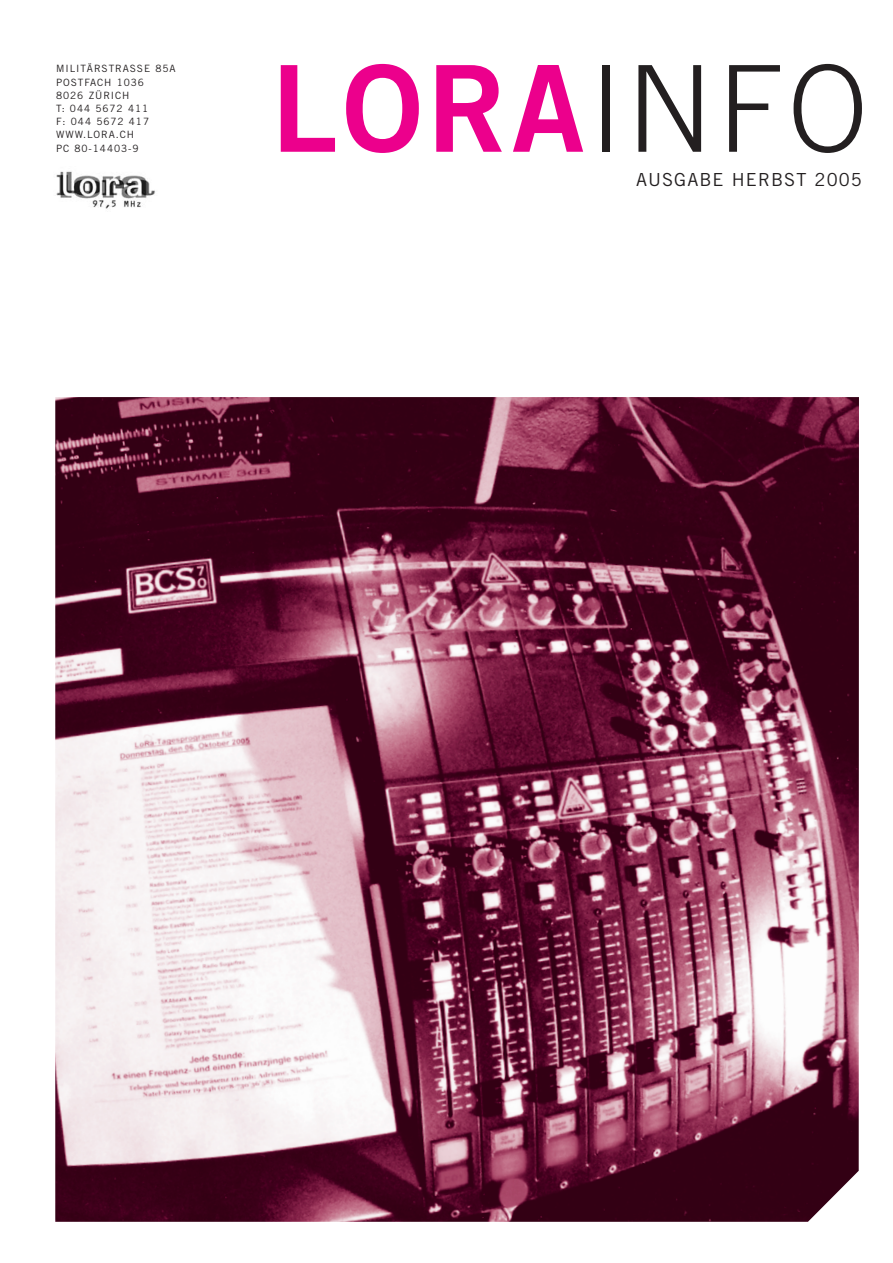
<style>
.page{position:relative;width:893px;height:1263px;background:#fff}
.page>*{position:absolute;margin:0;border:0;box-sizing:border-box;transform-origin:0 0}
.t1{font:120px "Trade Gothic Bold Two";color:#ec008c}
.t2{font:18px "Trade Gothic";letter-spacing:.06em;color:#231f20}
.t3{font:10.05px/13.2px "Trade Gothic";letter-spacing:.09em;color:#231f20}
.s1{font-family:"Trade Gothic";font-weight:300;color:#231f20}
</style>
<div class="page">
<img style="left:55px;top:397px;width:804px;height:825px">
<img style="left:56px;top:171px;width:99px;height:38px">
<p class="t3" style="left:56px;top:63px;width:121px">MILITÄRSTRASSE 85A<br>POSTFACH 1036<br>8026 ZÜRICH<br>T: 044 5672 411<br>F: 044 5672 417<br>WWW.LORA.CH<br>PC 80-14403-9</p>
<h1 class="t1" style="left:271px;top:65px;width:598px">LORA<span class="s1">INFO</span></h1>
<h2 class="t2" style="left:636px;top:173px;width:227px">AUSGABE HERBST 2005</h2>
</div>
